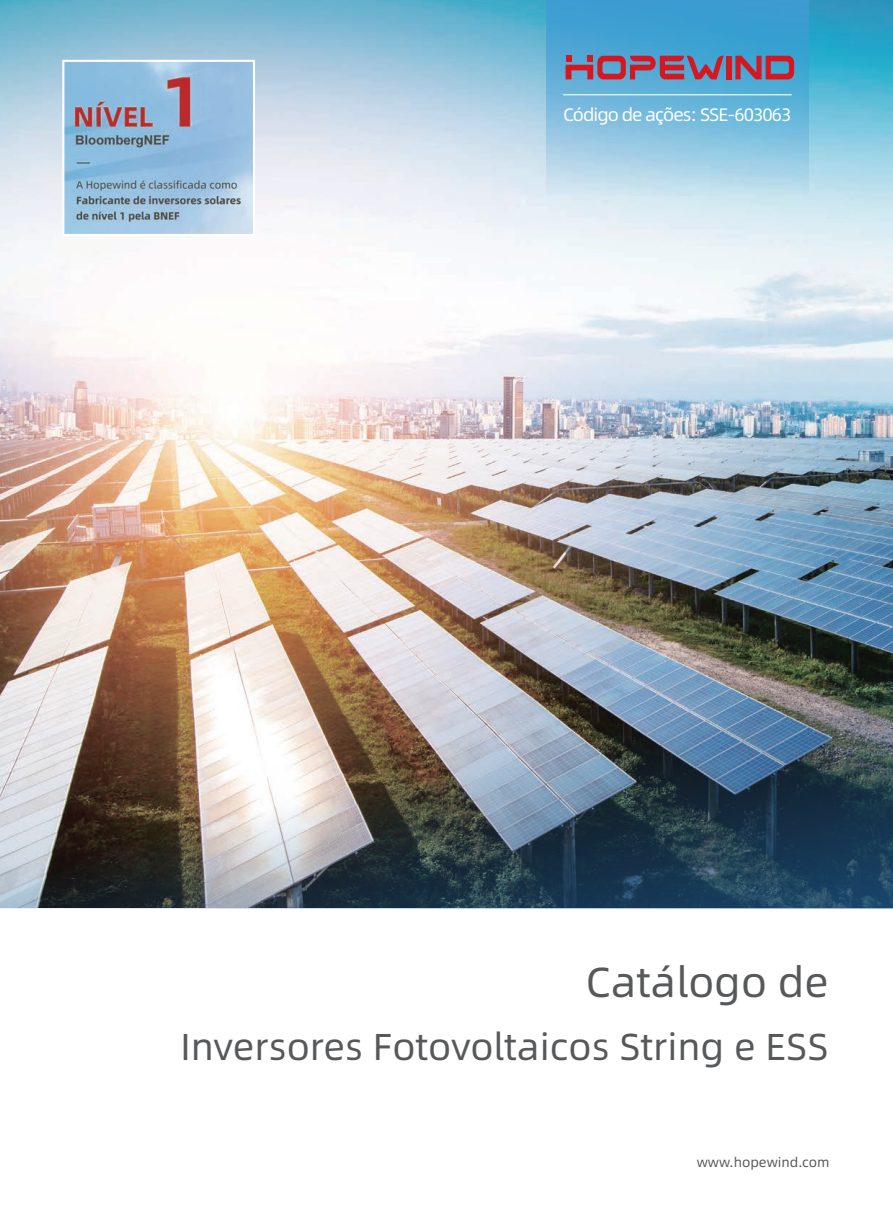
<style>
.page{position:relative;width:893px;height:1212px;background:#fff}
.page>*{position:absolute;margin:0;border:0;box-sizing:border-box;transform-origin:0 0}
.t1{font:42px "Alibaba Sans";color:#57585a}
.t2{font:37.5px "Alibaba Sans";color:#57585a}
.t3{font:18px "Alibaba Sans";letter-spacing:-.055em;color:#fff}
.t4{font:13.5px "Alibaba Sans";color:#57585a}
</style>
<div class="page">
<img style="left:0;top:0;width:893px;height:444px">
<svg style="left:546px;top:0;width:263px;height:196px;background:#73b8dc"></svg>
<div style="left:726px;top:56px;width:5px;height:23px;background:#d7171f"></div>
<svg style="left:735px;top:56px;width:59px;height:23px"></svg>
<svg style="left:566px;top:56px;width:158px;height:23px;background:#945f79"></svg>
<img style="left:0;top:444px;width:893px;height:464px">
<hr style="left:563px;top:94px;width:229px;height:1px;background:#fff">
<img style="left:65px;top:63px;width:187px;height:170px">
<div style="left:62px;top:60px;width:193px;height:176px;border:2px solid #fff"></div>
<p class="t3" style="left:563px;top:101px;width:230px">Código de ações: SSE-603063</p>
<p class="t1" style="left:586px;top:950px;width:245px">Catálogo de</p>
<p class="t2" style="left:180px;top:1019px;width:650px">Inversores Fotovoltaicos String e ESS</p>
<p class="t4" style="left:697px;top:1152px;width:134px">www.hopewind.com</p>
</div>
